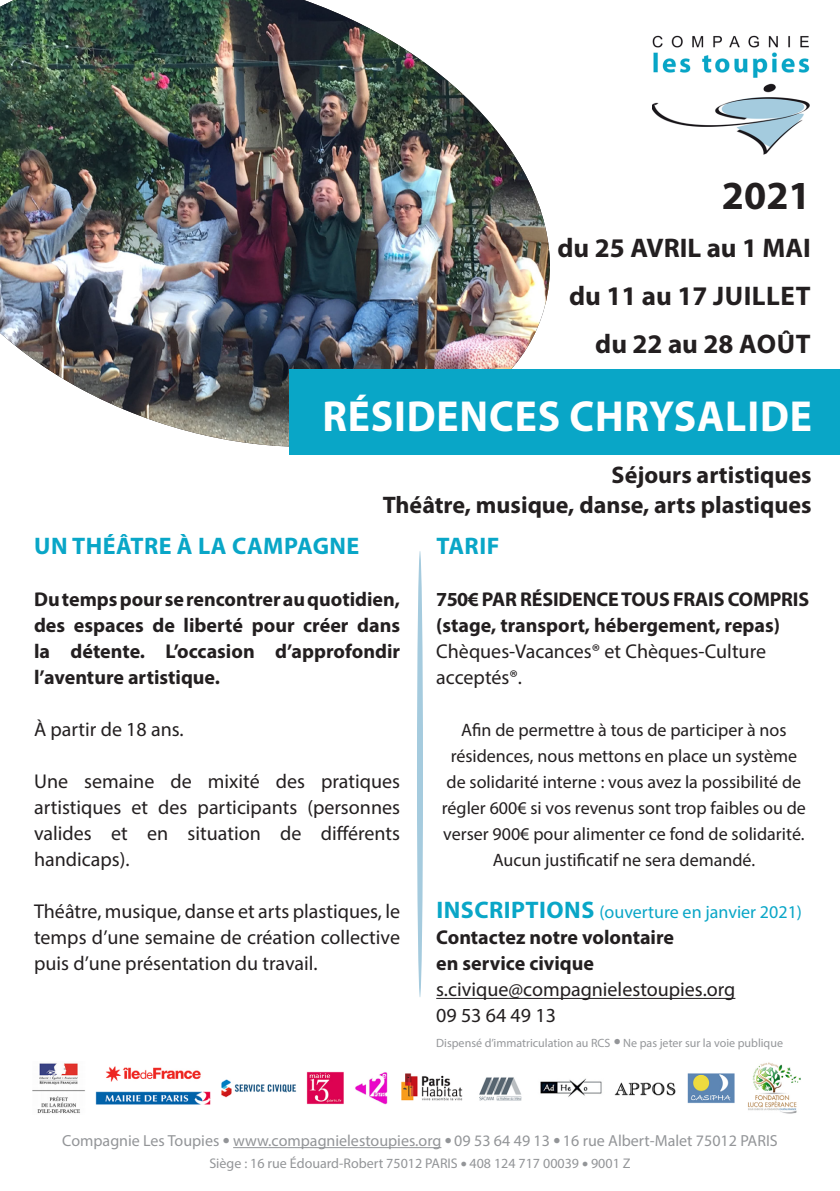
<style>
.page{position:relative;width:840px;height:1191px;background:#fff}
.page>*{position:absolute;margin:0;border:0;box-sizing:border-box;transform-origin:0 0}
.DIMANCHES{font:700 43.6px "Myriad Pro";letter-spacing:.02em;color:#fff;scale:.95 1}
.Sous-titres_blocs_ba{font:700 40px "Myriad Pro";color:#231f20}
.DATES{font:700 27px "Myriad Pro";color:#231f20}
.DATES-2{font:700 27px "Myriad Pro";letter-spacing:.02em;color:#231f20}
.Stages_artistiques{font:700 24px "Myriad Pro";color:#231f20}
.Titres_bleus{font:700 24px "Myriad Pro";letter-spacing:.02em;color:#09a6c7}
.Texte_grand_sous-tit{font:20px/26px "Myriad Pro";color:#231f20;text-align:justify}
.Sous-titres_blocs_ba-2{font:700 20px/26px "Myriad Pro";color:#231f20;text-align:justify}
.TARIF{font:700 20px "Myriad Pro";letter-spacing:-.01em;color:#231f20}
.t1{font:18px/26px "Myriad Pro";color:#231f20;text-align:center}
.Titres_bleus-2{font:18px "Myriad Pro";color:#09a6c7}
.bas{font:16px "Myriad Pro";color:#939598}
.bas-2{font:14px "Myriad Pro";color:#939598}
.Sous-titres_blocs_ba-3{font:12px "Myriad Pro";color:#95979a}
.s1{font-weight:700}
.s2{font-weight:700;font-size:24px}
.s3{color:#939598}
</style>
<div class="page">
<img style="left:0;top:0;width:580px;height:447px">
<div style="left:417px;top:551px;width:6px;height:446px;background:#a5cbde;border-radius:50%"></div>
<div style="left:289px;top:370px;width:550px;height:85px;background:#09a6c7"></div>
<hr style="left:436px;top:998px;width:299px;height:1px;background:#231f20">
<img style="left:652px;top:35px;width:158px;height:120px">
<hr style="left:233px;top:1147px;width:208px;height:1px;background:#939598">
<img style="left:32px;top:1062px;width:769px;height:52px">
<p class="Sous-titres_blocs_ba" style="left:721px;top:169px;width:90px">2021</p>
<p class="DATES" style="left:557px;top:230px;width:255px">du 25 AVRIL au 1 MAI</p>
<p class="DATES-2" style="left:568px;top:278px;width:243px">du 11 au 17 JUILLET</p>
<p class="DATES" style="left:595px;top:326px;width:217px">du 22 au 28 AOÛT</p>
<p class="DIMANCHES" style="left:322px;top:388px;width:516px">RÉSIDENCES CHRYSALIDE</p>
<p class="Stages_artistiques" style="left:611px;top:459px;width:201px">Séjours artistiques</p>
<p class="Stages_artistiques" style="left:382px;top:489px;width:430px">Théâtre, musique, danse, arts plastiques</p>
<p class="Titres_bleus" style="left:34px;top:530px;width:326px">UN THÉÂTRE À LA CAMPAGNE</p>
<p class="Sous-titres_blocs_ba-2" style="left:34px;top:586px;width:367px">Du temps pour se rencontrer au quotidien, des espaces de liberté pour créer dans la détente. L’occasion d’approfondir l’aventure artistique.</p>
<p class="Texte_grand_sous-tit" style="left:34px;top:716px;width:151px">À partir de 18 ans.</p>
<p class="Texte_grand_sous-tit" style="left:34px;top:768px;width:367px">Une semaine de mixité des pratiques artistiques et des participants (personnes valides et en situation de différents handicaps).</p>
<p class="Texte_grand_sous-tit" style="left:34px;top:898px;width:367px">Théâtre, musique, danse et arts plastiques, le temps d’une semaine de création collective puis d’une présentation du travail.</p>
<p class="Titres_bleus" style="left:436px;top:530px;width:64px">TARIF</p>
<p class="TARIF" style="left:436px;top:586px;width:374px">750€ PAR RÉSIDENCE TOUS FRAIS COMPRIS</p>
<p class="Texte_grand_sous-tit" style="left:436px;top:612px;width:345px;text-align:left"><span class="s1">(stage, transport, hébergement, repas)<br></span>Chèques-Vacances® et Chèques-Culture acceptés®.</p>
<p class="t1" style="left:441px;top:717px;width:365px">Afin de permettre à tous de participer à nos résidences, nous mettons en place un système de solidarité interne : vous avez la possibilité de régler 600€ si vos revenus sont trop faibles ou de verser 900€ pour alimenter ce fond de solidarité.<br>Aucun justificatif ne sera demandé.</p>
<p class="Titres_bleus-2" style="left:436px;top:901px;width:367px"><span class="s2">INSCRIPTIONS</span> (ouverture en janvier 2021)</p>
<p class="Sous-titres_blocs_ba-2" style="left:436px;top:924px;width:239px">Contactez notre volontaire</p>
<p class="Sous-titres_blocs_ba-2" style="left:436px;top:950px;width:159px">en service civique</p>
<p class="Texte_grand_sous-tit" style="left:436px;top:976px;width:300px">s.civique@compagnielestoupies.org</p>
<p class="Texte_grand_sous-tit" style="left:436px;top:1002px;width:121px">09 53 64 49 13</p>
<p class="Sous-titres_blocs_ba-3" style="left:436px;top:1035px;width:348px">Dispensé d’immatriculation au RCS <span class="s3">●</span> Ne pas jeter sur la voie publique</p>
<p class="bas" style="left:62px;top:1130px;width:716px">Compagnie Les Toupies ● www.compagnielestoupies.org ● 09 53 64 49 13 ● 16 rue Albert-Malet 75012 PARIS</p>
<p class="bas-2" style="left:209px;top:1154px;width:422px">Siège : 16 rue Édouard-Robert 75012 PARIS ● 408 124 717 00039 ● 9001 Z</p>
</div>
